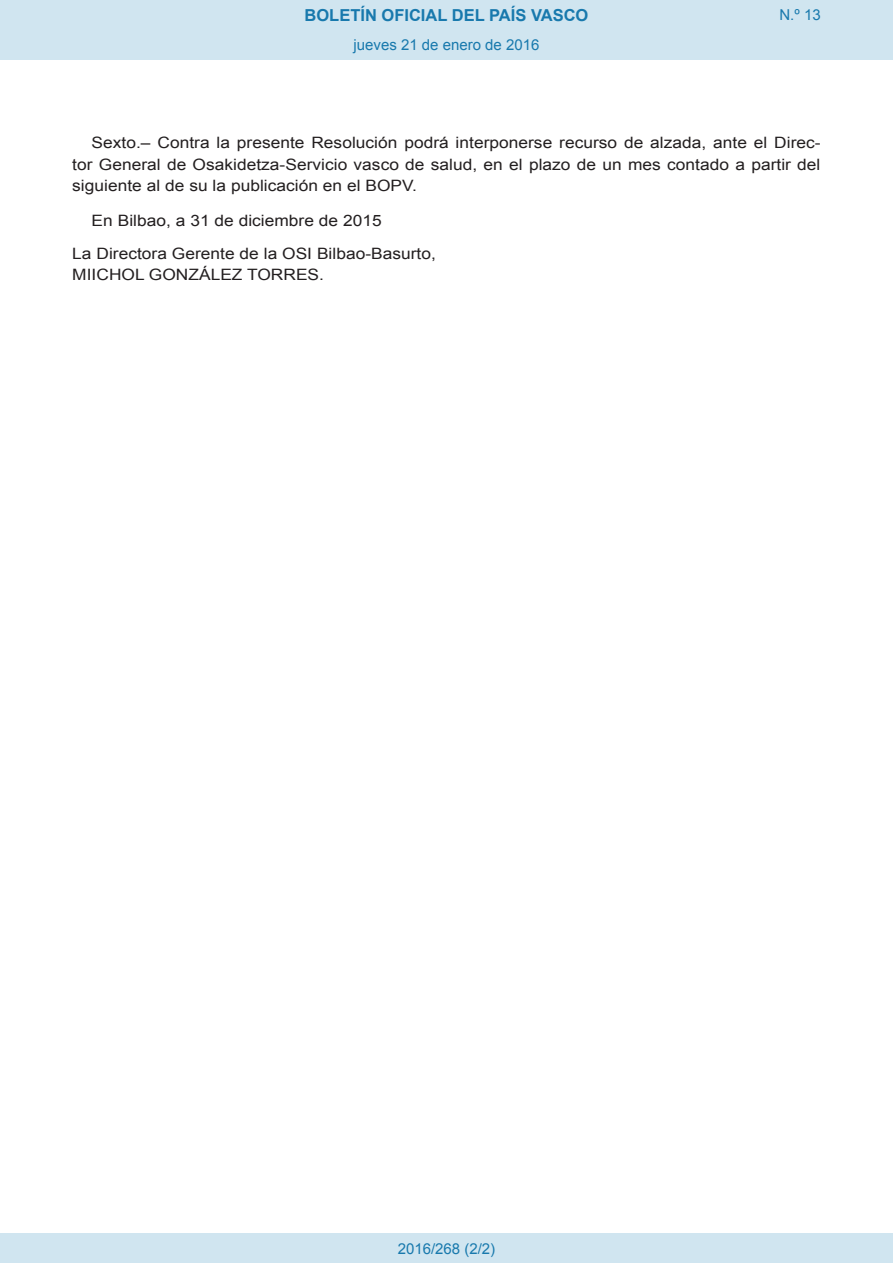
<style>
.page{position:relative;width:893px;height:1263px;background:#fff}
.page>*{position:absolute;margin:0;border:0;box-sizing:border-box;transform-origin:0 0}
.t1{font:700 16.5px "Arial";color:#1879ad}
.BOPVDetalle{font:15.6px/21.6px "Arial";color:#231f20;text-align:justify;scale:1.11 1}
.BOPVFirmaPuesto{font:15.6px "Arial";color:#231f20;scale:1.11 1}
.BOPVFirmaLugFec{font:15.6px "Arial";color:#231f20;scale:1.11 1}
.BOPVFirmaNombre{font:15.6px "Arial";color:#231f20;scale:1.11 1}
.Paginacion_Centro{font:15px "Arial";color:#1879ad}
</style>
<div class="page">
<div style="left:0;top:0;width:893px;height:60px;background:#d0e5f0"></div>
<div style="left:0;top:1233px;width:893px;height:30px;background:#d0e5f0"></div>
<p class="t1" style="left:305px;top:4px;width:285px">BOLETÍN OFICIAL DEL PAÍS VASCO</p>
<p class="Paginacion_Centro" style="left:353px;top:35px;width:187px">jueves 21 de enero de 2016</p>
<p class="Paginacion_Centro" style="left:779px;top:5px;width:43px">N.º 13</p>
<p class="BOPVDetalle" style="left:72px;top:132px;width:676px;text-indent:19px">Sexto.– Contra la presente Resolución podrá interponerse recurso de alzada, ante el Direc&shy;tor General de Osakidetza-Servicio vasco de salud, en el plazo de un mes contado a partir del siguiente al de su la publicación en el BOPV.</p>
<p class="BOPVFirmaLugFec" style="left:92px;top:210px;width:263px">En Bilbao, a 31 de diciembre de 2015</p>
<p class="BOPVFirmaPuesto" style="left:72px;top:244px;width:329px">La Directora Gerente de la OSI Bilbao-Basurto,</p>
<p class="BOPVFirmaNombre" style="left:72px;top:265px;width:228px">MIICHOL GONZÁLEZ TORRES.</p>
<p class="Paginacion_Centro" style="left:398px;top:1238px;width:99px">2016/268 (2/2)</p>
</div>
